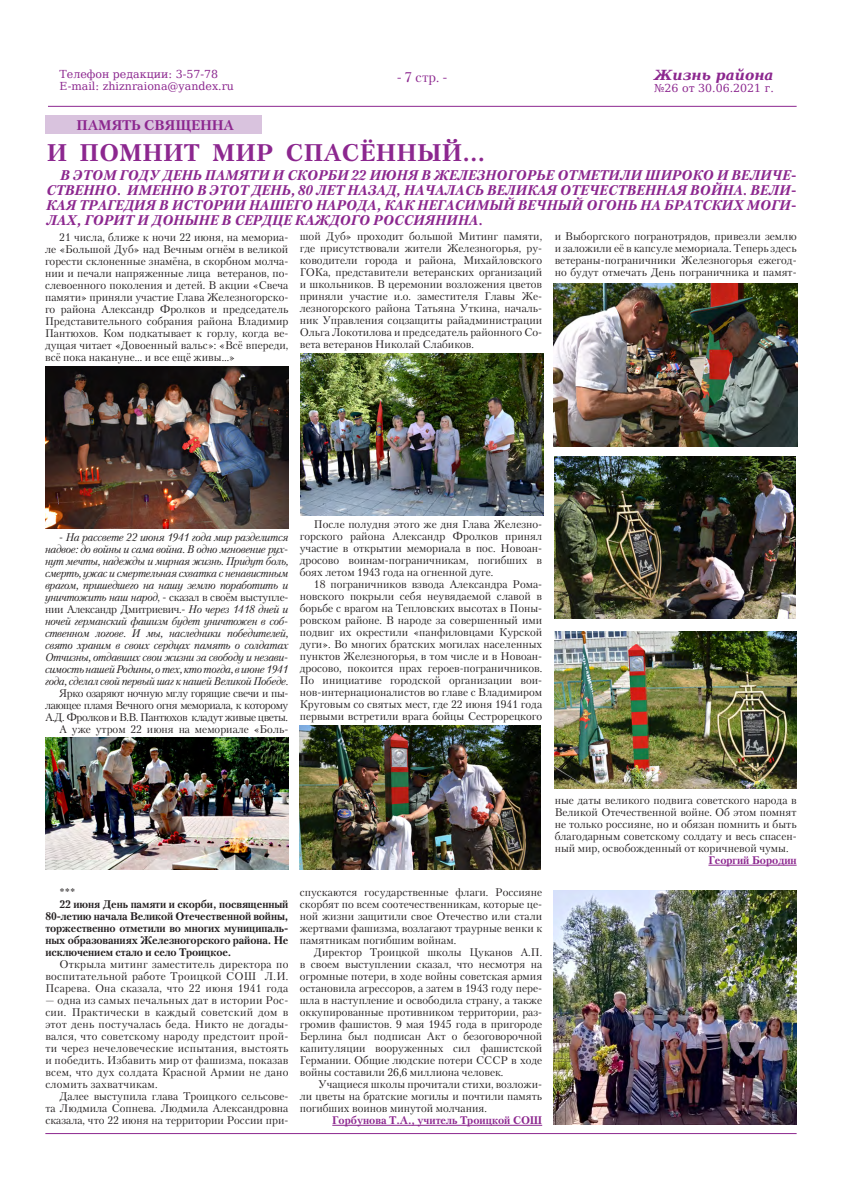
<style>
.page{position:relative;width:842px;height:1191px;background:#fff}
.page>*{position:absolute;margin:0;border:0;box-sizing:border-box;transform-origin:0 0}
.Заголовок{font:700 24px "Petersburg C";letter-spacing:.02em;color:#8c278f}
.Шрифт_врезка{font:italic 700 14px/15px "Petersburg C";color:#8c278f;text-align:justify}
.t1{font:700 14px "Petersburg C";color:#8c278f}
.t2{font:italic 700 14px "DejaVu Serif";color:#8c278f}
.t3{font:14px "Petersburg C";color:#8c278f}
.Текст{font:11px/12px "Petersburg C";color:#231f20;text-align:justify}
.Текст-2{font:italic 11px/12px "Petersburg C";letter-spacing:-.03em;color:#231f20;text-align:justify}
.Текст-3{font:700 11px/12px "Petersburg C";letter-spacing:-.01em;color:#231f20;text-align:justify}
.t4{font:11px "DejaVu Serif";color:#8c278f}
.Подпись{font:700 11px "Petersburg C";color:#8c278f}
.s1{font-style:normal}
</style>
<div class="page">
<hr style="left:708px;top:865px;width:89px;height:1px;background:#8c278f">
<hr style="left:48px;top:106px;width:749px;height:1px;background:#8c278f">
<hr style="left:45px;top:1133px;width:752px;height:1px;background:#8c278f">
<div style="left:46px;top:116px;width:216px;height:18px;background:#d9c3de"></div>
<hr style="left:332px;top:1125px;width:210px;height:1px;background:#8c278f">
<img style="left:554px;top:890px;width:242px;height:234px">
<img style="left:45px;top:738px;width:243px;height:132px">
<img style="left:45px;top:366px;width:243px;height:162px">
<img style="left:299px;top:726px;width:241px;height:144px">
<img style="left:554px;top:283px;width:243px;height:163px">
<img style="left:555px;top:457px;width:240px;height:161px">
<img style="left:300px;top:354px;width:243px;height:162px">
<img style="left:554px;top:631px;width:242px;height:157px">
<p class="t4" style="left:60px;top:66px;width:160px">Телефон редакции: 3-57-78</p>
<p class="t4" style="left:60px;top:78px;width:176px">E-mail: zhiznraiona@yandex.ru</p>
<p class="t1" style="left:76px;top:117px;width:159px">ПАМЯТЬ СВЯЩЕННА</p>
<p class="t3" style="left:397px;top:68px;width:52px">- 7 стр. -</p>
<p class="t2" style="left:654px;top:64px;width:121px">Жизнь района</p>
<p class="t4" style="left:654px;top:80px;width:121px">№26 от 30.06.2021 г.</p>
<p class="Заголовок" style="left:47px;top:139px;width:440px">И ПОМНИТ МИР СПАСЁННЫЙ…</p>
<p class="Шрифт_врезка" style="left:46px;top:168px;width:752px;text-indent:14px">В ЭТОМ ГОДУ ДЕНЬ ПАМЯТИ И СКОРБИ 22 ИЮНЯ В ЖЕЛЕЗНОГОРЬЕ ОТМЕТИЛИ ШИРОКО И ВЕЛИЧЕ-СТВЕННО. ИМЕННО В ЭТОТ ДЕНЬ, 80 ЛЕТ НАЗАД, НАЧАЛАСЬ ВЕЛИКАЯ ОТЕЧЕСТВЕННАЯ ВОЙНА. ВЕЛИ-КАЯ ТРАГЕДИЯ В ИСТОРИИ НАШЕГО НАРОДА, КАК НЕГАСИМЫЙ ВЕЧНЫЙ ОГОНЬ НА БРАТСКИХ МОГИ-ЛАХ, ГОРИТ И ДОНЫНЕ В СЕРДЦЕ КАЖДОГО РОССИЯНИНА.</p>
<p class="Текст" style="left:300px;top:230px;width:244px">шой Дуб» проходит большой Митинг памяти, где присутствовали жители Железногорья, ру&shy;ководители города и района, Михайловского ГОКа, представители ветеранских организаций и школьников. В церемонии возложения цветов приняли участие и.о. заместителя Главы Же&shy;лезногорского района Татьяна Уткина, началь&shy;ник Управления соцзащиты райадминистрации Ольга Локотилова и председатель районного Со&shy;вета ветеранов Николай Слабиков.</p>
<p class="Текст" style="left:555px;top:230px;width:243px">и Выборгского погранотрядов, привезли землю и заложили её в капсуле мемориала. Теперь здесь ветераны-пограничники Железногорья ежегод&shy;но будут отмечать День пограничника и памят-</p>
<p class="Текст" style="left:45px;top:231px;width:245px;text-indent:14px">21 числа, ближе к ночи 22 июня, на мемориа&shy;ле «Большой Дуб» над Вечным огнём в великой горести склоненные знамёна, в скорбном молча&shy;нии и печали напряженные лица ветеранов, по&shy;слевоенного поколения и детей. В акции «Свеча памяти» приняли участие Глава Железногорско&shy;го района Александр Фролков и председатель Представительного собрания района Владимир Пантюхов. Ком подкатывает к горлу, когда ве&shy;дущая читает «Довоенный вальс»: «Всё впереди, всё пока накануне… и все ещё живы…»</p>
<p class="Текст-2" style="left:45px;top:531px;width:245px;text-indent:14px"><span class="s1">-</span> На рассвете 22 июня 1941 года мир разделится надвое: до войны и сама война. В одно мгновение рух&shy;нут мечты, надежды и мирная жизнь. Придут боль, смерть, ужас и смертельная схватка с ненавистным врагом, пришедшего на нашу землю поработить и уничтожить наш народ<span class="s1">, - сказал в своём выступле&shy;нии Александр Дмитриевич.-</span> Но через 1418 дней и ночей германский фашизм будет уничтожен в соб&shy;ственном логове. И мы, наследники победителей, свято храним в своих сердцах память о солдатах Отчизны, отдавших свои жизни за свободу и незави&shy;симость нашей Родины, о тех, кто тогда, в июне 1941 года, сделал свой первый шаг к нашей Великой Победе.</p>
<p class="Текст" style="left:45px;top:687px;width:245px;text-indent:14px">Ярко озаряют ночную мглу горящие свечи и пы&shy;лающее пламя Вечного огня мемориала, к которому А.Д. Фролков и В.В. Пантюхов кладут живые цветы.</p>
<p class="Текст" style="left:59px;top:723px;width:231px">А уже утром 22 июня на мемориале «Боль-</p>
<p class="Текст" style="left:300px;top:518px;width:244px;text-indent:14px">После полудня этого же дня Глава Железно&shy;горского района Александр Фролков принял участие в открытии мемориала в пос. Новоан&shy;дросово воинам-пограничникам, погибших в боях летом 1943 года на огненной дуге.</p>
<p class="Текст" style="left:300px;top:578px;width:244px;text-indent:14px">18 пограничников взвода Александра Рома&shy;новского покрыли себя неувядаемой славой в борьбе с врагом на Тепловских высотах в Поны&shy;ровском районе. В народе за совершенный ими подвиг их окрестили «панфиловцами Курской дуги». Во многих братских могилах населенных пунктов Железногорья, в том числе и в Новоан&shy;дросово, покоится прах героев-пограничников.<br>По инициативе городской организации вои&shy;нов-интернационалистов во главе с Владимиром Круговым со святых мест, где 22 июня 1941 года первыми встретили врага бойцы Сестрорецкого</p>
<p class="Текст" style="left:60px;top:886px;width:17px">***</p>
<p class="Текст-3" style="left:45px;top:898px;width:245px;text-indent:14px">22 июня День памяти и скорби, посвященный 80-летию начала Великой Отечественной войны, торжественно отметили во многих муниципаль&shy;ных образованиях Железногорского района. Не исключением стало и село Троицкое.</p>
<p class="Текст" style="left:45px;top:958px;width:245px;text-indent:14px">Открыла митинг заместитель директора по воспитательной работе Троицкой СОШ Л.И.<br>Псарева. Она сказала, что 22 июня 1941 года</p>
<p class="Текст" style="left:45px;top:994px;width:245px">— одна из самых печальных дат в истории Рос&shy;сии. Практически в каждый советский дом в этот день постучалась беда. Никто не догады&shy;вался, что советскому народу предстоит прой&shy;ти через нечеловеческие испытания, выстоять и победить. Избавить мир от фашизма, показав всем, что дух солдата Красной Армии не дано сломить захватчикам.</p>
<p class="Текст" style="left:45px;top:1090px;width:245px;text-indent:14px">Далее выступила глава Троицкого сельсове&shy;та Людмила Сопнева. Людмила Александровна сказала, что 22 июня на территории России при-</p>
<p class="Текст" style="left:300px;top:886px;width:244px">спускаются государственные флаги. Россияне скорбят по всем соотечественникам, которые це&shy;ной жизни защитили свое Отечество или стали жертвами фашизма, возлагают траурные венки к памятникам погибшим войнам.</p>
<p class="Текст" style="left:300px;top:946px;width:244px;text-indent:14px">Директор Троицкой школы Цуканов А.П. в своем выступлении сказал, что несмотря на огромные потери, в ходе войны советская армия остановила агрессоров, а затем в 1943 году пере&shy;шла в наступление и освободила страну, а также оккупированные противником территории, раз&shy;громив фашистов. 9 мая 1945 года в пригороде Берлина был подписан Акт о безоговорочной капитуляции вооруженных сил фашистской Германии. Общие людские потери СССР в ходе войны составили 26,6 миллиона человек.</p>
<p class="Текст" style="left:300px;top:1078px;width:244px;text-indent:18px">Учащиеся школы прочитали стихи, возложи&shy;ли цветы на братские могилы и почтили память погибших воинов минутой молчания.</p>
<p class="Подпись" style="left:332px;top:1114px;width:211px">Горбунова Т.А., учитель Троицкой СОШ</p>
<p class="Текст" style="left:555px;top:794px;width:243px">ные даты великого подвига советского народа в Великой Отечественной войне. Об этом помнят не только россияне, но и обязан помнить и быть благодарным советскому солдату и весь спасен&shy;ный мир, освобожденный от коричневой чумы.</p>
<p class="Подпись" style="left:708px;top:854px;width:90px">Георгий Бородин</p>
</div>
